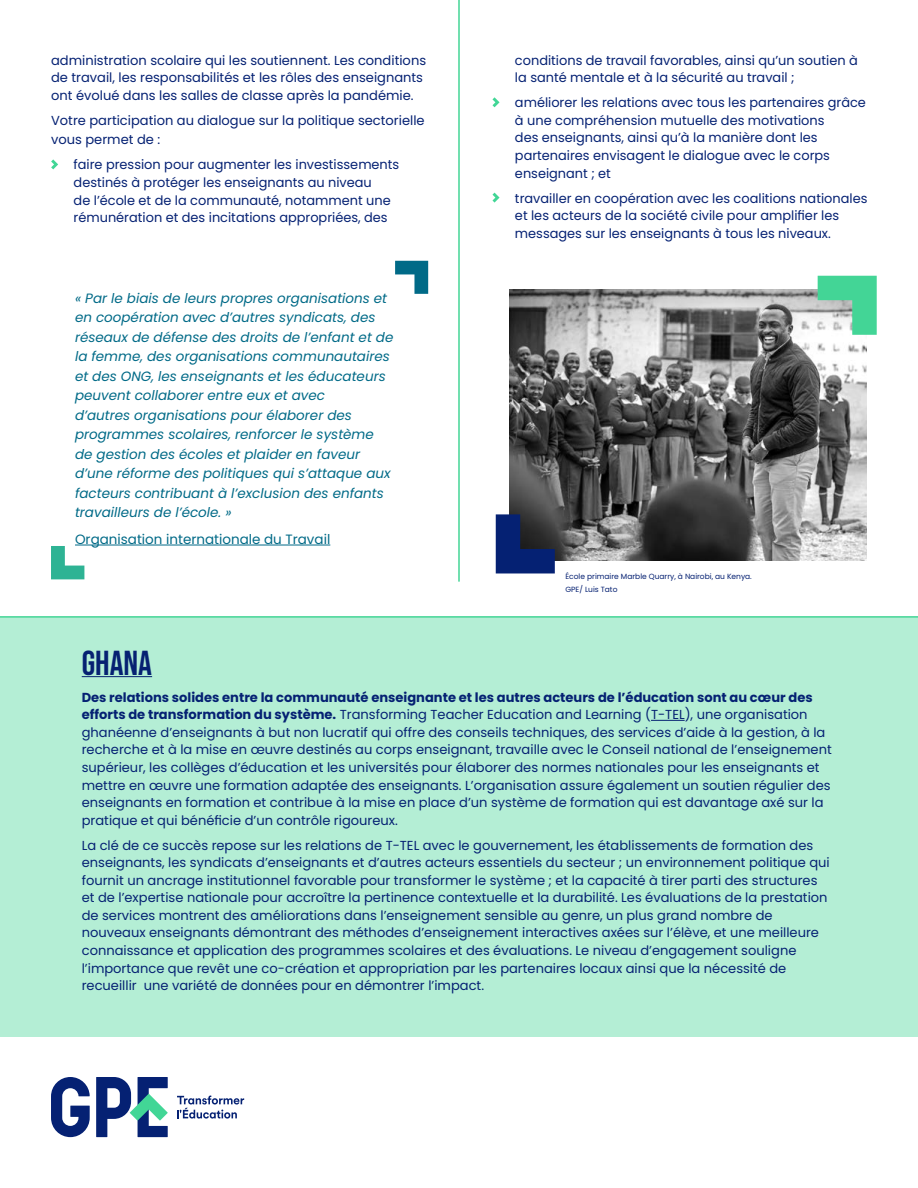
<style>
.page{position:relative;width:918px;height:1188px;background:#fff}
.page>*{position:absolute;margin:0;border:0;box-sizing:border-box;transform-origin:0 0}
.Body_Heading-Green_B{font:34.5px "Bebas Neue";color:#062172}
.t1{font:italic 13.5px/19.5px "Poppins";color:#006a87}
.Body_Content{font:13.5px "Poppins";color:#006a87}
.Body_Content_FR{font:13.05px/17.5px "Poppins";color:#052173}
.Bullet_Points_Tight{font:13.05px/17.5px "Poppins";color:#052173}
.Photo_Caption_Outsid{font:7.5px "Poppins";color:#062172}
.s1{font-weight:700}
.s2{color:#062172}
</style>
<div class="page">
<svg style="left:96px;top:1077px;width:72px;height:60px"></svg>
<svg style="left:51px;top:1077px;width:39px;height:60px"></svg>
<svg style="left:177px;top:1096px;width:67px;height:23px"></svg>
<hr style="left:458px;top:0;width:2px;height:582px;background:#43d596">
<div style="left:0;top:617px;width:918px;height:420px;background:#b4eed5"></div>
<hr style="left:0;top:616px;width:918px;height:2px;background:#43d596">
<img style="left:509px;top:290px;width:357px;height:270px">
<svg style="left:818px;top:276px;width:59px;height:59px;background:#76d5ac"></svg>
<svg style="left:496px;top:514px;width:59px;height:59px;background:#14265b"></svg>
<hr style="left:82px;top:676px;width:70px;height:1px;background:#062172">
<hr style="left:651px;top:720px;width:34px;height:1px;background:#062172">
<svg style="left:51px;top:159px;width:7px;height:10px"></svg>
<svg style="left:492px;top:97px;width:8px;height:10px"></svg>
<svg style="left:492px;top:193px;width:8px;height:10px"></svg>
<svg style="left:51px;top:546px;width:33px;height:33px"></svg>
<svg style="left:395px;top:261px;width:33px;height:33px"></svg>
<hr style="left:75px;top:545px;width:255px;height:1px;background:#006a87">
<p class="Body_Content_FR" style="left:51px;top:51px;width:377px">administration scolaire qui les soutiennent. Les conditions de travail, les responsabilités et les rôles des enseignants ont évolué dans les salles de classe après la pandémie.</p>
<p class="Body_Content_FR" style="left:51px;top:111px;width:375px;line-height:19.5px">Votre participation au dialogue sur la politique sectorielle vous permet de :</p>
<p class="Bullet_Points_Tight" style="left:74px;top:156px;width:327px">faire pression pour augmenter les investissements destinés à protéger les enseignants au niveau<br>de l’école et de la communauté, notamment une rémunération et des incitations appropriées, des</p>
<p class="t1" style="left:75px;top:288px;width:320px">« Par le biais de leurs propres organisations et en coopération avec d’autres syndicats, des réseaux de défense des droits de l’enfant et de la femme, des organisations communautaires et des ONG, les enseignants et les éducateurs peuvent collaborer entre eux et avec<br>d’autres organisations pour élaborer des programmes scolaires, renforcer le système de gestion des écoles et plaider en faveur d’une réforme des politiques qui s’attaque aux facteurs contribuant à l’exclusion des enfants travailleurs de l’école. »</p>
<p class="Body_Content" style="left:75px;top:531px;width:257px">Organisation internationale du Travail</p>
<p class="Bullet_Points_Tight" style="left:515px;top:51px;width:344px">conditions de travail favorables, ainsi qu’un soutien à la santé mentale et à la sécurité au travail ;</p>
<p class="Bullet_Points_Tight" style="left:515px;top:94px;width:352px">améliorer les relations avec tous les partenaires grâce à une compréhension mutuelle des motivations<br>des enseignants, ainsi qu’à la manière dont les partenaires envisagent le dialogue avec le corps enseignant ; et</p>
<p class="Bullet_Points_Tight" style="left:515px;top:189px;width:354px">travailler en coopération avec les coalitions nationales et les acteurs de la société civile pour amplifier les messages sur les enseignants à tous les niveaux.</p>
<p class="Photo_Caption_Outsid" style="left:565px;top:572px;width:188px">École primaire Marble Quarry, à Nairobi, au Kenya.</p>
<p class="Photo_Caption_Outsid" style="left:565px;top:585px;width:54px">GPE/ Luis Tato</p>
<p class="Body_Heading-Green_B" style="left:82px;top:644px;width:72px">GHANA</p>
<p class="Body_Content_FR" style="left:82px;top:689px;width:752px"><span class="s1">Des relations solides entre la communauté enseignante et les autres acteurs de l’éducation sont au cœur des efforts de transformation du système.</span> Transforming Teacher Education and Learning (<span class="s2">T-TEL</span>), une organisation ghanéenne d’enseignants à but non lucratif qui offre des conseils techniques, des services d’aide à la gestion, à la recherche et à la mise en œuvre destinés au corps enseignant, travaille avec le Conseil national de l’enseignement supérieur, les collèges d’éducation et les universités pour élaborer des normes nationales pour les enseignants et mettre en œuvre une formation adaptée des enseignants. L’organisation assure également un soutien régulier des enseignants en formation et contribue à la mise en place d’un système de formation qui est davantage axé sur la pratique et qui bénéficie d’un contrôle rigoureux.</p>
<p class="Body_Content_FR" style="left:82px;top:836px;width:750px">La clé de ce succès repose sur les relations de T-TEL avec le gouvernement, les établissements de formation des enseignants, les syndicats d’enseignants et d’autres acteurs essentiels du secteur ; un environnement politique qui fournit un ancrage institutionnel favorable pour transformer le système ; et la capacité à tirer parti des structures et de l’expertise nationale pour accroître la pertinence contextuelle et la durabilité. Les évaluations de la prestation de services montrent des améliorations dans l’enseignement sensible au genre, un plus grand nombre de nouveaux enseignants démontrant des méthodes d’enseignement interactives axées sur l’élève, et une meilleure connaissance et application des programmes scolaires et des évaluations. Le niveau d’engagement souligne l’importance que revêt une co-création et appropriation par les partenaires locaux ainsi que la nécessité de recueillir une variété de données pour en démontrer l’impact.</p>
</div>
